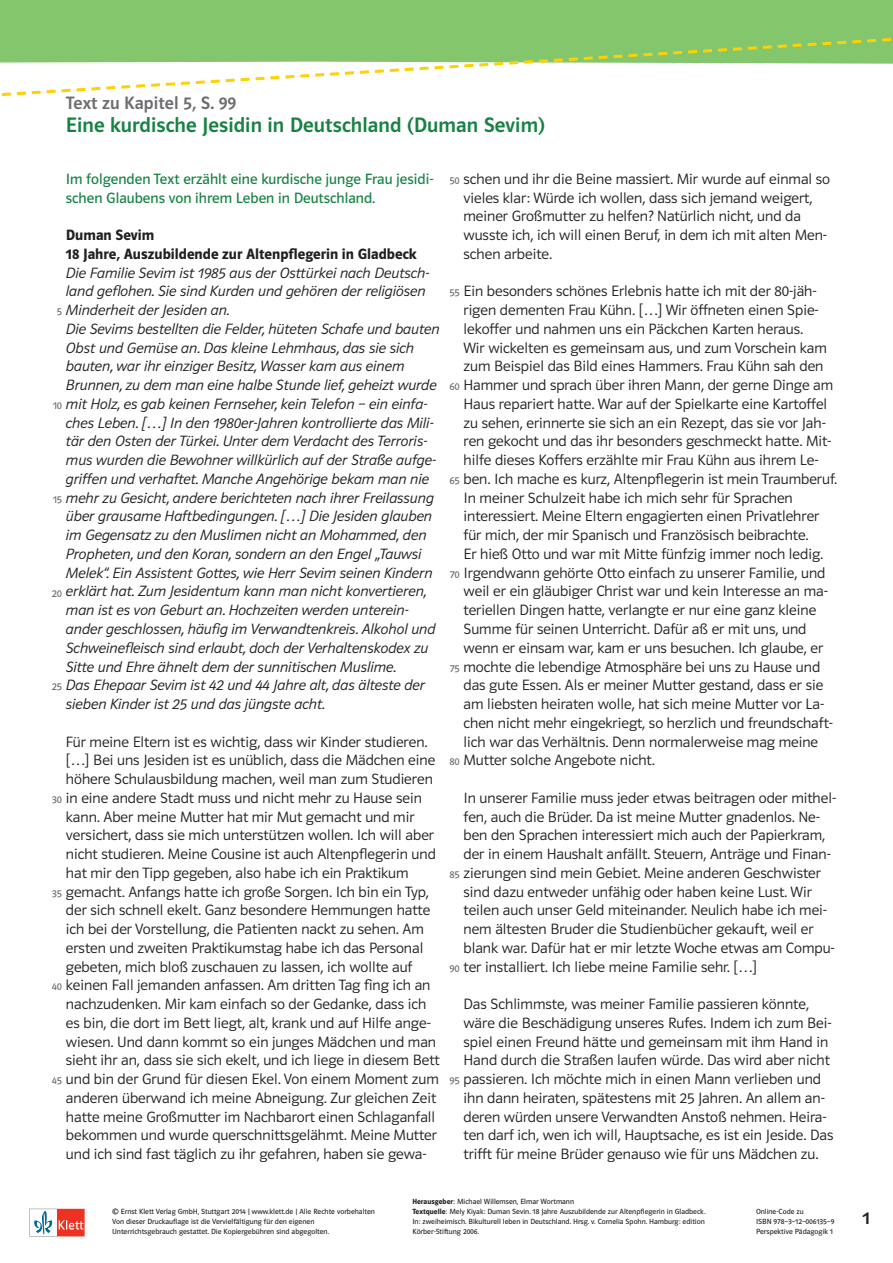
<style>
.page{position:relative;width:893px;height:1263px;background:#fff}
.page>*{position:absolute;margin:0;border:0;box-sizing:border-box;transform-origin:0 0}
.t1{font:21px "Polo ST11 K Krftg";letter-spacing:.005em;color:#168243}
.t2{font:18px "Polo ST11 K Krftg";letter-spacing:.005em;color:#6c6d70}
.t3{font:18px "Polo ST11 K Krftg";color:#231f20}
.t4{font:15px/18.8px "Polo ST11 K Leicht";color:#231f20}
.t5{font:15px/18.8px "Polo ST11 K Leicht Kursiv";color:#231f20}
.t6{font:15px/18.8px "Polo ST11 K Buch";color:#168243}
.t7{font:15px/18.8px "Polo ST11 K Hfett";color:#231f20}
.t8{font:10.5px "Polo ST11 K Buch";color:#6c6d70}
.t9{font:7.5px/10.1px "Polo ST11 K Buch";color:#231f20}
.s1{font-family:"Polo ST11 K Hfett"}
</style>
<div class="page">
<svg style="left:29px;top:1209px;width:56px;height:27px"></svg>
<svg style="left:0;top:0;width:893px;height:96px"></svg>
<p class="t2" style="left:66px;top:93px;width:172px">Text zu Kapitel 5, S. 99</p>
<h1 class="t1" style="left:66px;top:114px;width:481px">Eine kurdische Jesidin in Deutschland (Duman Sevim)</h1>
<p class="t6" style="left:66px;top:170px;width:369px">Im folgenden Text erzählt eine kurdische junge Frau jesidi&shy;schen Glaubens von ihrem Leben in Deutschland.</p>
<p class="t7" style="left:66px;top:226px;width:352px">Duman Sevim<br>18 Jahre, Auszubildende zur Altenpflegerin in Gladbeck</p>
<p class="t5" style="left:66px;top:263px;width:375px">Die Familie Sevim ist 1985 aus der Osttürkei nach Deutsch&shy;land geflohen. Sie sind Kurden und gehören der religiösen Minderheit der Jesiden an.<br>Die Sevims bestellten die Felder, hüteten Schafe und bauten Obst und Gemüse an. Das kleine Lehmhaus, das sie sich bauten, war ihr einziger Besitz, Wasser kam aus einem Brunnen, zu dem man eine halbe Stunde lief, geheizt wurde mit Holz, es gab keinen Fernseher, kein Telefon – ein einfa&shy;ches Leben. […] In den 1980er-Jahren kontrollierte das Mili&shy;tär den Osten der Türkei. Unter dem Verdacht des Terroris&shy;mus wurden die Bewohner willkürlich auf der Straße aufge&shy;griffen und verhaftet. Manche Angehörige bekam man nie mehr zu Gesicht, andere berichteten nach ihrer Freilassung über grausame Haftbedingungen. […] Die Jesiden glauben im Gegensatz zu den Muslimen nicht an Mohammed, den Propheten, und den Koran, sondern an den Engel „Tauwsi Melek“. Ein Assistent Gottes, wie Herr Sevim seinen Kindern erklärt hat. Zum Jesidentum kann man nicht konvertieren, man ist es von Geburt an. Hochzeiten werden unterein&shy;ander geschlossen, häufig im Verwandtenkreis. Alkohol und Schweinefleisch sind erlaubt, doch der Verhaltenskodex zu Sitte und Ehre ähnelt dem der sunnitischen Muslime.<br>Das Ehepaar Sevim ist 42 und 44 Jahre alt, das älteste der sieben Kinder ist 25 und das jüngste acht.</p>
<p class="t4" style="left:66px;top:732px;width:375px">Für meine Eltern ist es wichtig, dass wir Kinder studieren. […] Bei uns Jesiden ist es unüblich, dass die Mädchen eine höhere Schulausbildung machen, weil man zum Studieren in eine andere Stadt muss und nicht mehr zu Hause sein kann. Aber meine Mutter hat mir Mut gemacht und mir versichert, dass sie mich unterstützen wollen. Ich will aber nicht studieren. Meine Cousine ist auch Altenpflegerin und hat mir den Tipp gegeben, also habe ich ein Praktikum gemacht. Anfangs hatte ich große Sorgen. Ich bin ein Typ, der sich schnell ekelt. Ganz besondere Hemmungen hatte ich bei der Vorstellung, die Patienten nackt zu sehen. Am ersten und zweiten Praktikumstag habe ich das Personal gebeten, mich bloß zuschauen zu lassen, ich wollte auf keinen Fall jemanden anfassen. Am dritten Tag fing ich an nachzudenken. Mir kam einfach so der Gedanke, dass ich es bin, die dort im Bett liegt, alt, krank und auf Hilfe ange&shy;wiesen. Und dann kommt so ein junges Mädchen und man sieht ihr an, dass sie sich ekelt, und ich liege in diesem Bett und bin der Grund für diesen Ekel. Von einem Moment zum anderen überwand ich meine Abneigung. Zur gleichen Zeit hatte meine Großmutter im Nachbarort einen Schlaganfall bekommen und wurde querschnittsgelähmt. Meine Mutter und ich sind fast täglich zu ihr gefahren, haben sie gewa-</p>
<p class="t8" style="left:57px;top:306px;width:7px">5</p>
<p class="t8" style="left:53px;top:400px;width:11px">10</p>
<p class="t8" style="left:53px;top:493px;width:11px">15</p>
<p class="t8" style="left:52px;top:587px;width:12px">20</p>
<p class="t8" style="left:52px;top:681px;width:12px">25</p>
<p class="t8" style="left:52px;top:793px;width:12px">30</p>
<p class="t8" style="left:52px;top:887px;width:12px">35</p>
<p class="t8" style="left:52px;top:981px;width:12px">40</p>
<p class="t8" style="left:52px;top:1075px;width:12px">45</p>
<p class="t4" style="left:463px;top:170px;width:368px">schen und ihr die Beine massiert. Mir wurde auf einmal so vieles klar: Würde ich wollen, dass sich jemand weigert, meiner Großmutter zu helfen? Natürlich nicht, und da wusste ich, ich will einen Beruf, in dem ich mit alten Men&shy;schen arbeite.</p>
<p class="t4" style="left:463px;top:282px;width:375px">Ein besonders schönes Erlebnis hatte ich mit der 80-jäh&shy;rigen dementen Frau Kühn. […] Wir öffneten einen Spie&shy;lekoffer und nahmen uns ein Päckchen Karten heraus.<br>Wir wickelten es gemeinsam aus, und zum Vorschein kam zum Beispiel das Bild eines Hammers. Frau Kühn sah den Hammer und sprach über ihren Mann, der gerne Dinge am Haus repariert hatte. War auf der Spielkarte eine Kartoffel zu sehen, erinnerte sie sich an ein Rezept, das sie vor Jah&shy;ren gekocht und das ihr besonders geschmeckt hatte. Mit&shy;hilfe dieses Koffers erzählte mir Frau Kühn aus ihrem Le&shy;ben. Ich mache es kurz, Altenpflegerin ist mein Traumberuf.<br>In meiner Schulzeit habe ich mich sehr für Sprachen interessiert. Meine Eltern engagierten einen Privatlehrer für mich, der mir Spanisch und Französisch beibrachte.<br>Er hieß Otto und war mit Mitte fünfzig immer noch ledig.<br>Irgendwann gehörte Otto einfach zu unserer Familie, und weil er ein gläubiger Christ war und kein Interesse an ma&shy;teriellen Dingen hatte, verlangte er nur eine ganz kleine Summe für seinen Unterricht. Dafür aß er mit uns, und wenn er einsam war, kam er uns besuchen. Ich glaube, er mochte die lebendige Atmosphäre bei uns zu Hause und das gute Essen. Als er meiner Mutter gestand, dass er sie am liebsten heiraten wolle, hat sich meine Mutter vor La&shy;chen nicht mehr eingekriegt, so herzlich und freundschaft&shy;lich war das Verhältnis. Denn normalerweise mag meine Mutter solche Angebote nicht.</p>
<p class="t4" style="left:463px;top:788px;width:374px">In unserer Familie muss jeder etwas beitragen oder mithel&shy;fen, auch die Brüder. Da ist meine Mutter gnadenlos. Ne&shy;ben den Sprachen interessiert mich auch der Papierkram, der in einem Haushalt anfällt. Steuern, Anträge und Finan&shy;zierungen sind mein Gebiet. Meine anderen Geschwister sind dazu entweder unfähig oder haben keine Lust. Wir teilen auch unser Geld miteinander. Neulich habe ich mei&shy;nem ältesten Bruder die Studienbücher gekauft, weil er blank war. Dafür hat er mir letzte Woche etwas am Compu&shy;ter installiert. Ich liebe meine Familie sehr. […]</p>
<p class="t4" style="left:463px;top:995px;width:371px">Das Schlimmste, was meiner Familie passieren könnte, wäre die Beschädigung unseres Rufes. Indem ich zum Bei&shy;spiel einen Freund hätte und gemeinsam mit ihm Hand in Hand durch die Straßen laufen würde. Das wird aber nicht passieren. Ich möchte mich in einen Mann verlieben und ihn dann heiraten, spätestens mit 25 Jahren. An allem an&shy;deren würden unsere Verwandten Anstoß nehmen. Heira&shy;ten darf ich, wen ich will, Hauptsache, es ist ein Jeside. Das trifft für meine Brüder genauso wie für uns Mädchen zu.</p>
<p class="t8" style="left:449px;top:175px;width:12px">50</p>
<p class="t8" style="left:449px;top:287px;width:12px">55</p>
<p class="t8" style="left:449px;top:381px;width:12px">60</p>
<p class="t8" style="left:449px;top:475px;width:12px">65</p>
<p class="t8" style="left:450px;top:568px;width:11px">70</p>
<p class="t8" style="left:450px;top:662px;width:11px">75</p>
<p class="t8" style="left:449px;top:756px;width:12px">80</p>
<p class="t8" style="left:449px;top:869px;width:12px">85</p>
<p class="t8" style="left:449px;top:962px;width:12px">90</p>
<p class="t8" style="left:449px;top:1075px;width:12px">95</p>
<p class="t9" style="left:412px;top:1196px;width:295px"><span class="s1">Herausgeber</span>: Michael Willemsen, Elmar Wortmann<br><span class="s1">Textquelle</span>: Mely Kiyak: Duman Sevin. 18 Jahre Auszubildende zur Altenpflegerin in Gladbeck.<br>In: zweiheimisch. Bikulturell leben in Deutschland. Hrsg. v. Cornelia Spohn. Hamburg: edition Körber-Stiftung 2006.</p>
<p class="t9" style="left:112px;top:1206px;width:264px">© Ernst Klett Verlag GmbH, Stuttgart 2014 | www.klett.de | Alle Rechte vorbehalten<br>Von dieser Druckauflage ist die Vervielfältigung für den eigenen<br>Unterrichtsgebrauch gestattet. Die Kopiergebühren sind abgegolten.</p>
<p class="t9" style="left:756px;top:1206px;width:80px">Online-Code zu<br>ISBN 978–3–12–006135–9<br>Perspektive Pädagogik 1</p>
<p class="t3" style="left:863px;top:1208px;width:9px">1</p>
</div>
